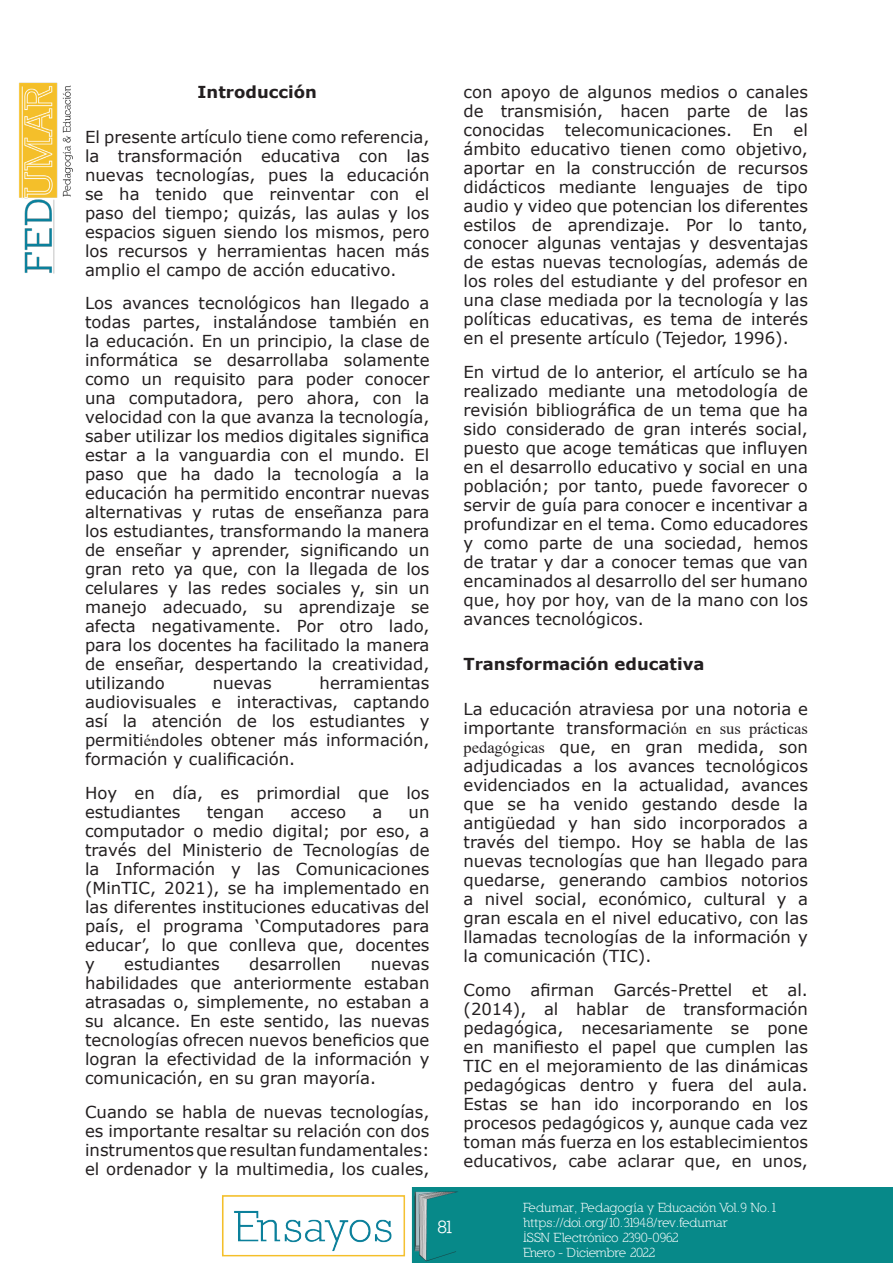
<style>
.page{position:relative;width:893px;height:1263px;background:#fff}
.page>*{position:absolute;margin:0;border:0;box-sizing:border-box;transform-origin:0 0}
.t1{font:700 18px "Nilland";color:#fff}
.t2{font:16.5px/19px "Verdana";color:#231f20;text-align:justify}
.t3{font:700 16.5px "Verdana";color:#231f20}
.t4{font:13.5px/15px "Nilland";letter-spacing:-.035em;color:#fff}
.s1{font-family:"Times New Roman"}
</style>
<div class="page">
<img style="left:222px;top:1188px;width:671px;height:75px">
<img style="left:19px;top:82px;width:54px;height:192px">
<p class="t3" style="left:198px;top:80px;width:121px">Introducción</p>
<p class="t2" style="left:85px;top:127px;width:346px">El presente artículo tiene como referencia, la transformación educativa con las nuevas tecnologías, pues la educación se ha tenido que reinventar con el paso del tiempo; quizás, las aulas y los espacios siguen siendo los mismos, pero los recursos y herramientas hacen más amplio el campo de acción educativo.</p>
<p class="t2" style="left:85px;top:294px;width:346px">Los avances tecnológicos han llegado a todas partes, instalándose también en la educación. En un principio, la clase de informática se desarrollaba solamente como un requisito para poder conocer una computadora, pero ahora, con la velocidad con la que avanza la tecnología, saber utilizar los medios digitales significa estar a la vanguardia con el mundo. El paso que ha dado la tecnología a la educación ha permitido encontrar nuevas alternativas y rutas de enseñanza para los estudiantes, transformando la manera de enseñar y aprender, significando un gran reto ya que, con la llegada de los celulares y las redes sociales y, sin un manejo adecuado, su aprendizaje se afecta negativamente. Por otro lado, para los docentes ha facilitado la manera de enseñar, despertando la creatividad, utilizando</p>
<p class="t2" style="left:85px;top:673px;width:346px;text-indent:235px">herramientas audiovisuales e interactivas, captando así la atención de los estudiantes y permiti<span class="s1">én</span>doles obtener más información, formación y cualificación.</p>
<p class="t2" style="left:85px;top:783px;width:346px">Hoy en día, es primordial que los estudiantes</p>
<p class="t2" style="left:213px;top:673px;width:60px">nuevas</p>
<p class="t2" style="left:207px;top:802px;width:59px">tengan</p>
<p class="t2" style="left:291px;top:802px;width:57px">acceso</p>
<p class="t2" style="left:372px;top:802px;width:11px">a</p>
<p class="t2" style="left:85px;top:802px;width:346px;text-indent:324px">un computador o medio digital; por eso, a través del Ministerio de Tecnologías de la Información y las Comunicaciones (MinTIC, 2021), se ha implementado en las diferentes instituciones educativas del país, el programa ‘Computadores para educar’, lo que conlleva que, docentes y</p>
<p class="t2" style="left:124px;top:954px;width:97px">estudiantes</p>
<p class="t2" style="left:249px;top:954px;width:94px">desarrollen</p>
<p class="t2" style="left:85px;top:954px;width:346px;text-indent:286px">nuevas habilidades que anteriormente estaban atrasadas o, simplemente, no estaban a su alcance. En este sentido, las nuevas tecnologías ofrecen nuevos beneficios que logran la efectividad de la información y comunicación, en su gran mayoría.</p>
<p class="t2" style="left:85px;top:1102px;width:346px">Cuando se habla de nuevas tecnologías, es importante resaltar su relación con dos instrumentos que resultan fundamentales: el ordenador y la multimedia, los cuales,</p>
<p class="t1" style="left:438px;top:1216px;width:18px">81</p>
<p class="t2" style="left:463px;top:82px;width:346px">con apoyo de algunos medios o canales de transmisión, hacen parte de las conocidas telecomunicaciones. En el ámbito educativo tienen como objetivo, aportar en la construcción de recursos didácticos mediante lenguajes de tipo audio y video que potencian los diferentes estilos de aprendizaje. Por lo tanto, conocer algunas ventajas y desventajas de estas nuevas tecnologías, además de los roles del estudiante y del profesor en una clase mediada por la tecnología y las políticas educativas, es tema de interés en el presente artículo (Tejedor, 1996).</p>
<p class="t2" style="left:463px;top:363px;width:346px">En virtud de lo anterior, el artículo se ha realizado mediante una metodología de revisión bibliográfica de un tema que ha sido considerado de gran interés social, puesto que acoge temáticas que influyen en el desarrollo educativo y social en una población; por tanto, puede favorecer o servir de guía para conocer e incentivar a profundizar en el tema. Como educadores y como parte de una sociedad, hemos de tratar y dar a conocer temas que van encaminados al desarrollo del ser humano que, hoy por hoy, van de la mano con los avances tecnológicos.</p>
<p class="t3" style="left:463px;top:652px;width:242px">Transformación educativa</p>
<p class="t2" style="left:463px;top:699px;width:346px">La educación atraviesa por una notoria e importante transformaci<span class="s1">ón en sus prácticas pedagógicas</span> que, en gran medida, son adjudicadas a los avances tecnológicos evidenciados en la actualidad, avances que se ha venido gestando desde la antigüedad y han sido incorporados a través del tiempo. Hoy se habla de las nuevas tecnologías que han llegado para quedarse, generando cambios notorios a nivel social, económico, cultural y a gran escala en el nivel educativo, con las llamadas tecnologías de la información y la comunicación (TIC).</p>
<p class="t2" style="left:463px;top:980px;width:346px">Como afirman Garcés-Prettel et al. (2014), al hablar de transformación pedagógica, necesariamente se pone en manifiesto el papel que cumplen las TIC en el mejoramiento de las dinámicas pedagógicas dentro y fuera del aula.<br>Estas se han ido incorporando en los procesos pedagógicos y, aunque cada vez toman más fuerza en los establecimientos educativos, cabe aclarar que, en unos,</p>
<p class="t4" style="left:523px;top:1200px;width:256px">Fedumar, Pedagogía y Educación Vol.9 No.1 https://doi.org/10.31948/rev.fedumar<br>ISSN Electrónico 2390-0962<br>Enero - Diciembre 2022</p>
</div>
